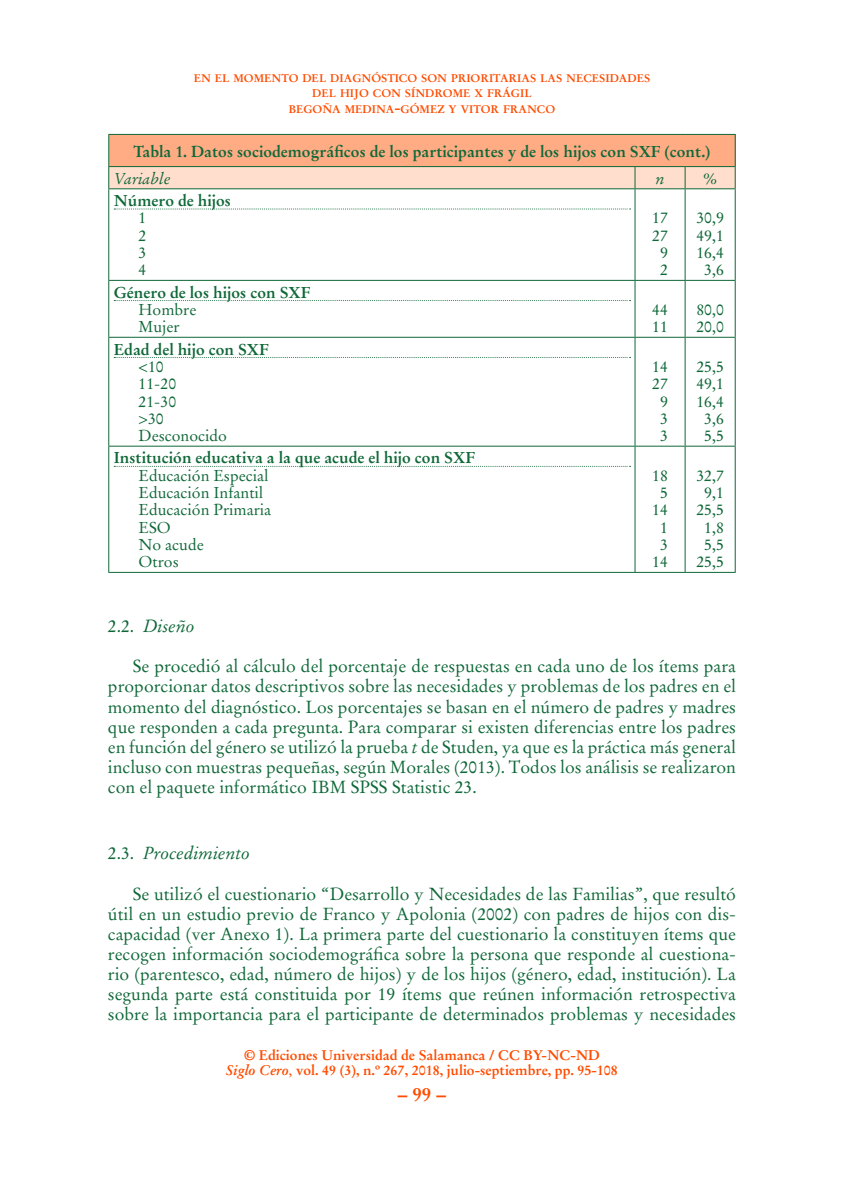
<style>
.page{position:relative;width:844px;height:1191px;background:#fff}
.page>*{position:absolute;margin:0;border:0;box-sizing:border-box;transform-origin:0 0}
.t1{font:700 19.25px "Stempel Garamond";color:#ff4c00}
.TEX_de_párrafo_N_par{font:17.5px/20.1px "Stempel Garamond";color:#0f6838;text-align:justify}
.TEX_Cab_Cur{font:italic 17.5px "Stempel Garamond";color:#0f6838}
.t2{font:15.75px "Stempel Garamond";color:#0f6838}
.t3{font:700 15.75px "Stempel Garamond";color:#0f6838}
.t4{font:italic 15.75px "Stempel Garamond";color:#0f6838}
.t5{font:700 14px/15.8px "Stempel Garamond";color:#ff4c00;text-align:center}
.t6{font:700 11.03px/15.8px "Stempel Garamond";color:#ff4c00;text-align:center}
.s1{font-size:15.75px}
.s2{font-style:normal}
.s3{font-style:italic}
.s4{font-weight:400}
</style>
<div class="page">
<div style="left:109px;top:134px;width:626px;height:33px;background:#ffac85"></div>
<hr style="left:108px;top:134px;width:527px;height:1px;background:#0f6838">
<hr style="left:108px;top:135px;width:1px;height:31px;background:#0f6838">
<hr style="left:635px;top:134px;width:50px;height:1px;background:#0f6838">
<hr style="left:685px;top:134px;width:50px;height:1px;background:#0f6838">
<hr style="left:734px;top:135px;width:1px;height:31px;background:#0f6838">
<hr style="left:108px;top:166px;width:527px;height:1px;background:#0f6838">
<hr style="left:635px;top:166px;width:50px;height:1px;background:#0f6838">
<hr style="left:685px;top:166px;width:50px;height:1px;background:#0f6838">
<div style="left:108px;top:167px;width:627px;height:21px;background:#ffdecd"></div>
<hr style="left:108px;top:188px;width:527px;height:1px;background:#0f6838">
<hr style="left:108px;top:189px;width:1px;height:91px;background:#0f6838">
<hr style="left:635px;top:188px;width:50px;height:1px;background:#0f6838">
<hr style="left:634px;top:189px;width:1px;height:91px;background:#0f6838">
<hr style="left:685px;top:188px;width:50px;height:1px;background:#0f6838">
<hr style="left:684px;top:189px;width:1px;height:91px;background:#0f6838">
<hr style="left:734px;top:189px;width:1px;height:91px;background:#0f6838">
<hr style="left:108px;top:280px;width:527px;height:1px;background:#0f6838">
<hr style="left:108px;top:281px;width:1px;height:56px;background:#0f6838">
<hr style="left:635px;top:280px;width:50px;height:1px;background:#0f6838">
<hr style="left:634px;top:281px;width:1px;height:56px;background:#0f6838">
<hr style="left:685px;top:280px;width:50px;height:1px;background:#0f6838">
<hr style="left:684px;top:281px;width:1px;height:56px;background:#0f6838">
<hr style="left:734px;top:281px;width:1px;height:56px;background:#0f6838">
<hr style="left:108px;top:337px;width:527px;height:1px;background:#0f6838">
<hr style="left:108px;top:338px;width:1px;height:108px;background:#0f6838">
<hr style="left:635px;top:337px;width:50px;height:1px;background:#0f6838">
<hr style="left:634px;top:338px;width:1px;height:108px;background:#0f6838">
<hr style="left:685px;top:337px;width:50px;height:1px;background:#0f6838">
<hr style="left:684px;top:338px;width:1px;height:108px;background:#0f6838">
<hr style="left:734px;top:338px;width:1px;height:108px;background:#0f6838">
<hr style="left:108px;top:446px;width:527px;height:1px;background:#0f6838">
<hr style="left:108px;top:446px;width:1px;height:126px;background:#0f6838">
<hr style="left:635px;top:446px;width:50px;height:1px;background:#0f6838">
<hr style="left:634px;top:446px;width:1px;height:126px;background:#0f6838">
<hr style="left:685px;top:446px;width:50px;height:1px;background:#0f6838">
<hr style="left:684px;top:446px;width:1px;height:126px;background:#0f6838">
<hr style="left:734px;top:446px;width:1px;height:126px;background:#0f6838">
<hr style="left:108px;top:572px;width:527px;height:1px;background:#0f6838">
<hr style="left:635px;top:572px;width:50px;height:1px;background:#0f6838">
<hr style="left:685px;top:572px;width:50px;height:1px;background:#0f6838">
<svg style="left:114px;top:208px;width:516px;height:1px"></svg>
<svg style="left:114px;top:300px;width:516px;height:1px"></svg>
<svg style="left:114px;top:357px;width:516px;height:1px"></svg>
<svg style="left:114px;top:466px;width:516px;height:1px"></svg>
<p class="t6" style="left:194px;top:70px;width:458px">EN EL MOMENTO DEL DIAGNÓSTICO SON PRIORITARIAS LAS NECESIDADES<br>DEL HIJO CON SÍNDROME X FRÁGIL<br>BEGOÑA MEDINA<span class="s1">-</span>GÓMEZ Y VITOR FRANCO</p>
<p class="t3" style="left:133px;top:141px;width:578px">Tabla 1. Datos sociodemográficos de los participantes y de los hijos con SXF (cont.)</p>
<p class="t4" style="left:114px;top:169px;width:58px">Variable</p>
<p class="t4" style="left:655px;top:169px;width:10px">n</p>
<p class="t4" style="left:702px;top:169px;width:17px">%</p>
<p class="t3" style="left:114px;top:191px;width:119px">Número de hijos</p>
<p class="t2" style="left:138px;top:208px;width:9px">1</p>
<p class="t2" style="left:138px;top:226px;width:9px">2</p>
<p class="t2" style="left:138px;top:243px;width:9px">3</p>
<p class="t2" style="left:138px;top:260px;width:9px">4</p>
<p class="t2" style="left:652px;top:208px;width:17px">17</p>
<p class="t2" style="left:652px;top:226px;width:17px">27</p>
<p class="t2" style="left:660px;top:243px;width:9px">9</p>
<p class="t2" style="left:660px;top:260px;width:9px">2</p>
<p class="t2" style="left:696px;top:208px;width:29px">30,9</p>
<p class="t2" style="left:696px;top:226px;width:29px">49,1</p>
<p class="t2" style="left:696px;top:243px;width:29px">16,4</p>
<p class="t2" style="left:704px;top:260px;width:21px">3,6</p>
<p class="t3" style="left:114px;top:282px;width:198px">Género de los hijos con SXF</p>
<p class="t2" style="left:138px;top:300px;width:59px">Hombre</p>
<p class="t2" style="left:138px;top:317px;width:43px">Mujer</p>
<p class="t3" style="left:114px;top:339px;width:156px">Edad del hijo con SXF</p>
<p class="t2" style="left:138px;top:357px;width:27px">&lt;10</p>
<p class="t2" style="left:138px;top:374px;width:39px">11-20</p>
<p class="t2" style="left:138px;top:392px;width:39px">21-30</p>
<p class="t2" style="left:138px;top:409px;width:27px">&gt;30</p>
<p class="t2" style="left:138px;top:426px;width:90px">Desconocido</p>
<p class="t3" style="left:114px;top:448px;width:362px">Institución educativa a la que acude el hijo con SXF</p>
<p class="t2" style="left:138px;top:466px;width:131px">Educación Especial</p>
<p class="t2" style="left:138px;top:483px;width:126px">Educación Infantil</p>
<p class="t2" style="left:138px;top:500px;width:134px">Educación Primaria</p>
<p class="t2" style="left:138px;top:518px;width:34px">ESO</p>
<p class="t2" style="left:138px;top:535px;width:67px">No acude</p>
<p class="t2" style="left:138px;top:552px;width:42px">Otros</p>
<p class="t2" style="left:652px;top:300px;width:17px">44</p>
<p class="t2" style="left:652px;top:317px;width:17px">11</p>
<p class="t2" style="left:652px;top:357px;width:17px">14</p>
<p class="t2" style="left:652px;top:374px;width:17px">27</p>
<p class="t2" style="left:660px;top:392px;width:9px">9</p>
<p class="t2" style="left:660px;top:409px;width:9px">3</p>
<p class="t2" style="left:660px;top:426px;width:9px">3</p>
<p class="t2" style="left:652px;top:466px;width:17px">18</p>
<p class="t2" style="left:660px;top:483px;width:9px">5</p>
<p class="t2" style="left:652px;top:500px;width:17px">14</p>
<p class="t2" style="left:660px;top:518px;width:9px">1</p>
<p class="t2" style="left:660px;top:535px;width:9px">3</p>
<p class="t2" style="left:652px;top:552px;width:17px">14</p>
<p class="t2" style="left:696px;top:300px;width:29px">80,0</p>
<p class="t2" style="left:696px;top:317px;width:29px">20,0</p>
<p class="t2" style="left:696px;top:357px;width:29px">25,5</p>
<p class="t2" style="left:696px;top:374px;width:29px">49,1</p>
<p class="t2" style="left:696px;top:392px;width:29px">16,4</p>
<p class="t2" style="left:704px;top:409px;width:21px">3,6</p>
<p class="t2" style="left:704px;top:426px;width:21px">5,5</p>
<p class="t2" style="left:696px;top:466px;width:29px">32,7</p>
<p class="t2" style="left:704px;top:483px;width:21px">9,1</p>
<p class="t2" style="left:696px;top:500px;width:29px">25,5</p>
<p class="t2" style="left:704px;top:518px;width:21px">1,8</p>
<p class="t2" style="left:704px;top:535px;width:21px">5,5</p>
<p class="t2" style="left:696px;top:552px;width:29px">25,5</p>
<p class="TEX_Cab_Cur" style="left:108px;top:615px;width:88px"><span class="s2">2.2.</span> Diseño</p>
<p class="TEX_de_párrafo_N_par" style="left:108px;top:656px;width:629px;text-indent:25px">Se procedió al cálculo del porcentaje de respuestas en cada uno de los ítems para proporcionar datos descriptivos sobre las necesidades y problemas de los padres en el momento del diagnóstico. Los porcentajes se basan en el número de padres y madres que responden a cada pregunta. Para comparar si existen diferencias entre los padres en función del género se utilizó la prueba <span class="s3">t</span> de Studen, ya que es la práctica más general incluso con muestras pequeñas, según Morales (2013). Todos los análisis se realizaron con el paquete informático IBM SPSS Statistic 23.</p>
<p class="TEX_Cab_Cur" style="left:108px;top:842px;width:143px"><span class="s2">2.3.</span> Procedimiento</p>
<p class="TEX_de_párrafo_N_par" style="left:108px;top:883px;width:629px;text-indent:25px">Se utilizó el cuestionario “Desarrollo y Necesidades de las Familias”, que resultó útil en un estudio previo de Franco y Apolonia (2002) con padres de hijos con dis&shy;capacidad (ver Anexo 1). La primera parte del cuestionario la constituyen ítems que recogen información sociodemográfica sobre la persona que responde al cuestiona&shy;rio (parentesco, edad, número de hijos) y de los hijos (género, edad, institución). La segunda parte está constituida por 19 ítems que reúnen información retrospectiva sobre la importancia para el participante de determinados problemas y necesidades</p>
<p class="t5" style="left:226px;top:1046px;width:393px">© Ediciones Universidad de Salamanca / CC BY-NC-ND<br><span class="s3">Siglo Cero</span><span class="s4">,</span> vol. 49 (3), n.º 267, 2018, julio-septiembre, pp. 95-108</p>
<p class="t1" style="left:398px;top:1082px;width:50px">– 99 –</p>
</div>
